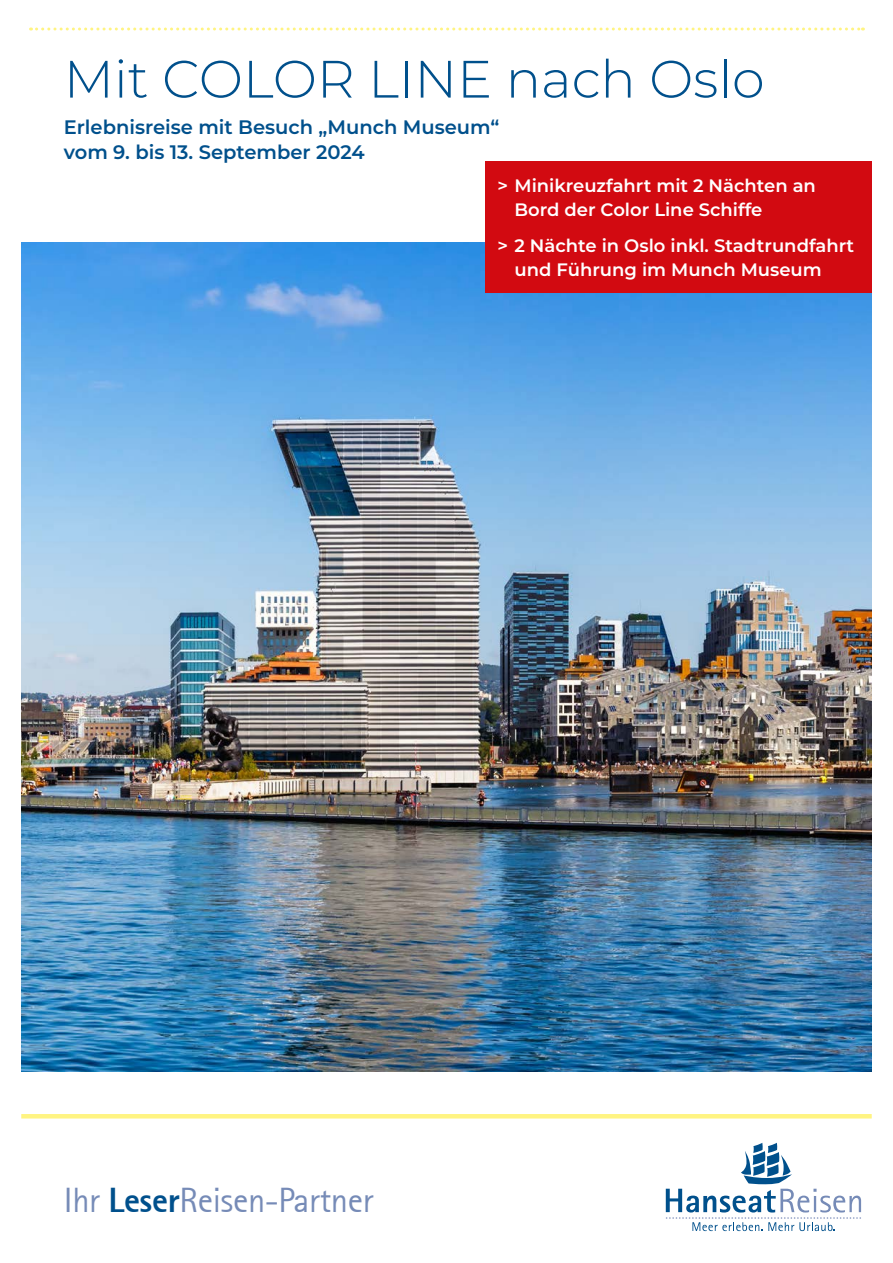
<style>
.page{position:relative;width:893px;height:1263px;background:#fff}
.page>*{position:absolute;margin:0;border:0;box-sizing:border-box;transform-origin:0 0}
.t1{font:300 52.5px "Montserrat";color:#00508c}
.t2{font:34.5px "Rotis Sans Serif";letter-spacing:-.01em;color:#768bb7}
.t3{font:600 19.5px/25.5px "Montserrat";color:#00508c}
.t4{font:600 18px/24px "Montserrat";color:#fff}
.s1{font-weight:800;color:#00508c}
</style>
<div class="page">
<svg style="left:31px;top:28px;width:832px;height:3px"></svg>
<hr style="left:21px;top:1114px;width:851px;height:4px;background:#fff482">
<svg style="left:666px;top:1143px;width:195px;height:88px"></svg>
<img style="left:21px;top:242px;width:851px;height:829px">
<div style="left:485px;top:161px;width:387px;height:132px;background:#d20a11"></div>
<h1 class="t1" style="left:64px;top:43px;width:702px">Mit COLOR LINE nach Oslo</h1>
<p class="t3" style="left:64px;top:113px;width:437px">Erlebnisreise mit Besuch „Munch Museum“ vom 9. bis 13. September 2024</p>
<p class="t4" style="left:514px;top:172px;width:303px;text-indent:-17px">&gt; Minikreuzfahrt mit 2 Nächten an<br>Bord der Color Line Schiffe</p>
<p class="t4" style="left:514px;top:233px;width:341px;text-indent:-17px">&gt; 2 Nächte in Oslo inkl. Stadtrundfahrt und Führung im Munch Museum</p>
<h2 class="t2" style="left:64px;top:1180px;width:311px">Ihr <span class="s1">Leser</span>Reisen-Partner</h2>
</div>
